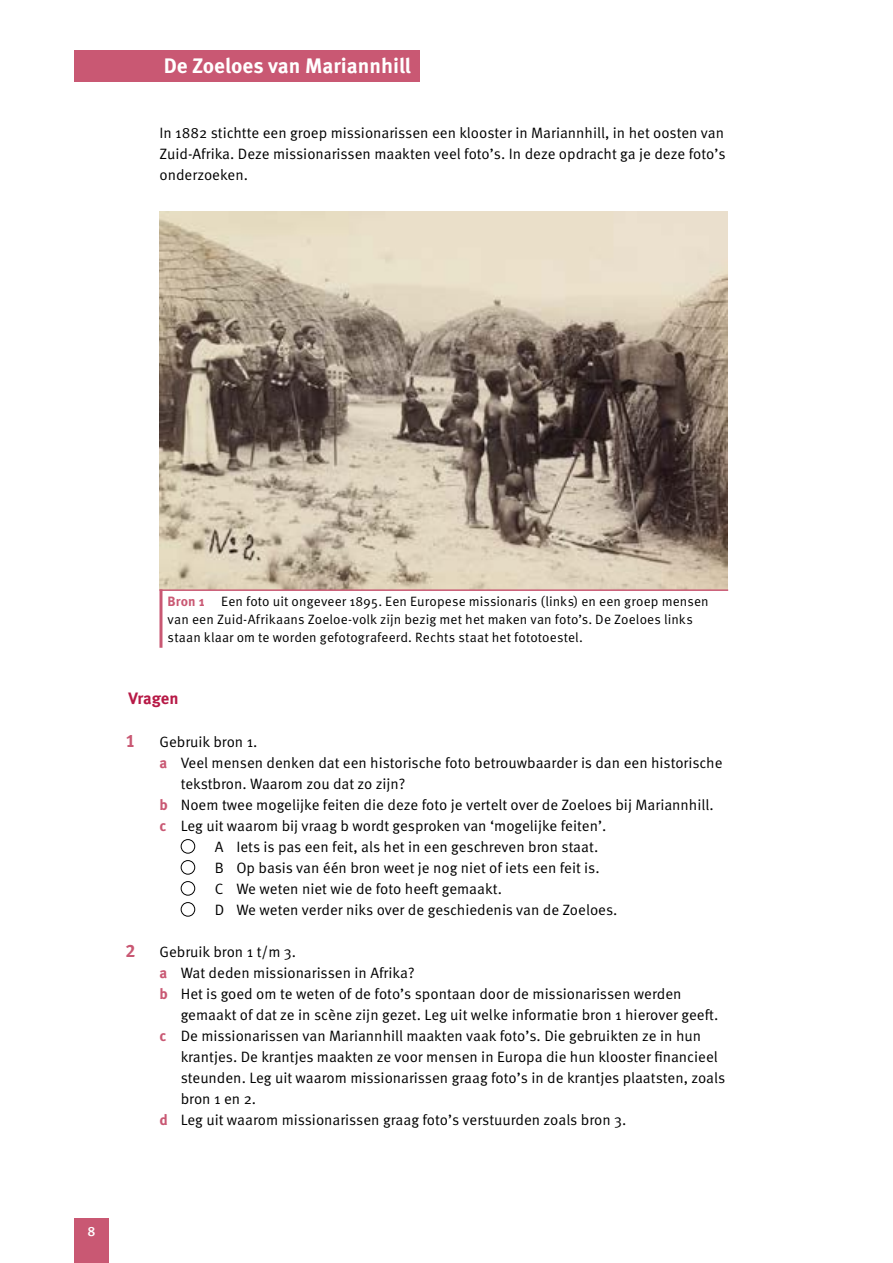
<style>
.page{position:relative;width:893px;height:1263px;background:#fff}
.page>*{position:absolute;margin:0;border:0;box-sizing:border-box;transform-origin:0 0}
.t1{font:700 21px "Meta OT";color:#fff}
.t2{font:700 18px "Meta OT";color:#c95873}
.t3{font:700 16.5px "Meta OT";letter-spacing:-.01em;color:#b71946}
.t4{font:15px/21px "Meta OT";color:#000;text-align:justify}
.t5{font:13.5px/18px "Meta OT";letter-spacing:.01em;color:#000}
.t6{font:500 13.5px "Meta OT";color:#fff}
.s1{font-weight:700;color:#c95873}
</style>
<div class="page">
<div style="left:74px;top:1219px;width:34px;height:44px;background:#c95873"></div>
<div style="left:74px;top:51px;width:345px;height:31px;background:#c95873"></div>
<img style="left:159px;top:212px;width:568px;height:377px">
<hr style="left:159px;top:589px;width:3px;height:59px;background:#c95873">
<hr style="left:159px;top:589px;width:569px;height:2px;background:#c95873">
<div style="left:181px;top:839px;width:14px;height:15px;border:1px solid #000;border-radius:50%"></div>
<div style="left:181px;top:860px;width:14px;height:15px;border:1px solid #000;border-radius:50%"></div>
<div style="left:181px;top:881px;width:14px;height:15px;border:1px solid #000;border-radius:50%"></div>
<div style="left:181px;top:902px;width:14px;height:15px;border:1px solid #000;border-radius:50%"></div>
<h1 class="t1" style="left:164px;top:53px;width:249px">De Zoeloes van Mariannhill</h1>
<p class="t4" style="left:159px;top:122px;width:568px">In 1882 stichtte een groep missionarissen een klooster in Mariannhill, in het oosten van Zuid-Afrika. Deze missionarissen maakten veel foto’s. In deze opdracht ga je deze foto’s onderzoeken.</p>
<p class="t5" style="left:168px;top:592px;width:543px"><span class="s1">Bron 1</span> Een foto uit ongeveer 1895. Een Europese missionaris (links) en een groep mensen van een Zuid-Afrikaans Zoeloe-volk zijn bezig met het maken van foto’s. De Zoeloes links staan klaar om te worden gefotografeerd. Rechts staat het fototoestel.</p>
<p class="t3" style="left:128px;top:687px;width:52px">Vragen</p>
<p class="t2" style="left:125px;top:729px;width:12px">1</p>
<p class="t4" style="left:159px;top:731px;width:100px">Gebruik bron 1.</p>
<p class="t4" style="left:159px;top:752px;width:565px"><span class="s1">a</span> Veel mensen denken dat een historische foto betrouwbaarder is dan een historische</p>
<p class="t4" style="left:181px;top:773px;width:226px">tekstbron. Waarom zou dat zo zijn?</p>
<p class="t4" style="left:159px;top:794px;width:556px"><span class="s1">b</span> Noem twee mogelijke feiten die deze foto je vertelt over de Zoeloes bij Mariannhill.</p>
<p class="t4" style="left:159px;top:815px;width:448px"><span class="s1">c</span> Leg uit waarom bij vraag b wordt gesproken van ‘mogelijke feiten’.</p>
<p class="t4" style="left:215px;top:836px;width:385px">A Iets is pas een feit, als het in een geschreven bron staat.</p>
<p class="t4" style="left:215px;top:857px;width:386px">B Op basis van één bron weet je nog niet of iets een feit is.</p>
<p class="t4" style="left:215px;top:878px;width:289px">C We weten niet wie de foto heeft gemaakt.</p>
<p class="t4" style="left:215px;top:899px;width:404px">D We weten verder niks over de geschiedenis van de Zoeloes.</p>
<p class="t2" style="left:125px;top:939px;width:12px">2</p>
<p class="t4" style="left:159px;top:941px;width:138px">Gebruik bron 1 t/m 3.</p>
<p class="t4" style="left:159px;top:962px;width:257px"><span class="s1">a</span> Wat deden missionarissen in Afrika?</p>
<p class="t4" style="left:159px;top:983px;width:524px"><span class="s1">b</span> Het is goed om te weten of de foto’s spontaan door de missionarissen werden</p>
<p class="t4" style="left:181px;top:1004px;width:539px">gemaakt of dat ze in scène zijn gezet. Leg uit welke informatie bron 1 hierover geeft.</p>
<p class="t4" style="left:159px;top:1025px;width:543px"><span class="s1">c</span> De missionarissen van Mariannhill maakten vaak foto’s. Die gebruikten ze in hun</p>
<p class="t4" style="left:181px;top:1046px;width:539px">krantjes. De krantjes maakten ze voor mensen in Europa die hun klooster financieel</p>
<p class="t4" style="left:181px;top:1067px;width:546px">steunden. Leg uit waarom missionarissen graag foto’s in de krantjes plaatsten, zoals</p>
<p class="t4" style="left:181px;top:1088px;width:77px">bron 1 en 2.</p>
<p class="t4" style="left:159px;top:1109px;width:468px"><span class="s1">d</span> Leg uit waarom missionarissen graag foto’s verstuurden zoals bron 3.</p>
<p class="t6" style="left:87px;top:1223px;width:10px">8</p>
</div>
